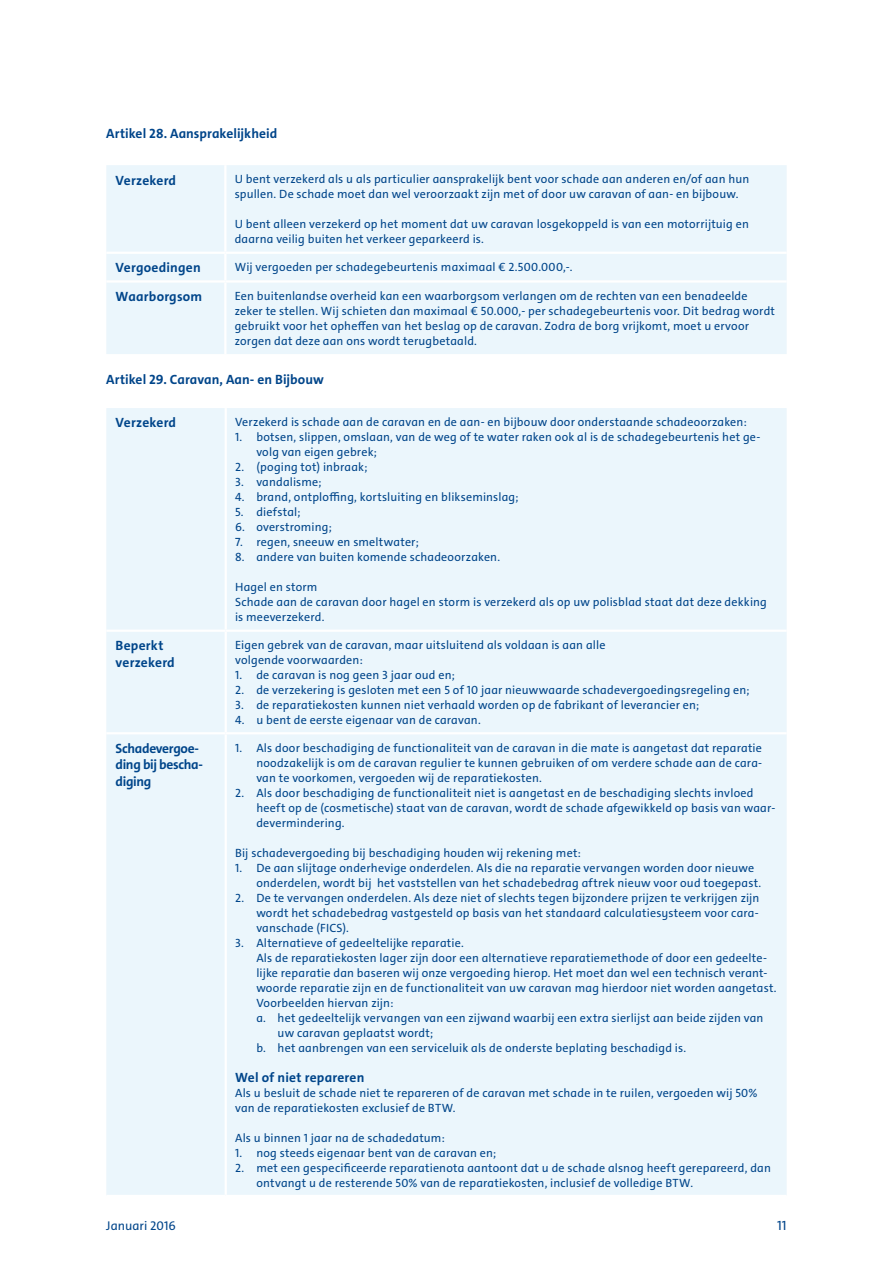
<style>
.page{position:relative;width:893px;height:1263px;background:#fff}
.page>*{position:absolute;margin:0;border:0;box-sizing:border-box;transform-origin:0 0}
.t1{font:700 13.5px/16.5px "The Sans C4 s";letter-spacing:.005em;color:#00458a}
.t2{font:700 13.5px/16.5px "The Sans C4 s";letter-spacing:-.025em;color:#00458a}
.t3{font:13.5px "The Sans C4 s";color:#00458a}
.t4{font:12.75px "The Sans C4 s";letter-spacing:-.005em;color:#00458a}
.t5{font:12px/15px "The Sans C4 s";letter-spacing:.015em;color:#00458a}
</style>
<div class="page">
<div style="left:106px;top:165px;width:681px;height:189px;background:#ebf6fc"></div>
<hr style="left:224px;top:165px;width:2px;height:87px;background:#fff">
<hr style="left:106px;top:252px;width:119px;height:2px;background:#fff">
<hr style="left:225px;top:252px;width:562px;height:2px;background:#fff">
<hr style="left:224px;top:254px;width:2px;height:26px;background:#fff">
<hr style="left:106px;top:280px;width:119px;height:3px;background:#fff">
<hr style="left:225px;top:280px;width:562px;height:3px;background:#fff">
<hr style="left:224px;top:283px;width:2px;height:71px;background:#fff">
<div style="left:106px;top:408px;width:681px;height:787px;background:#ebf6fc"></div>
<hr style="left:225px;top:408px;width:2px;height:221px;background:#fff">
<hr style="left:106px;top:629px;width:120px;height:3px;background:#fff">
<hr style="left:226px;top:629px;width:561px;height:3px;background:#fff">
<hr style="left:225px;top:632px;width:2px;height:100px;background:#fff">
<hr style="left:106px;top:732px;width:120px;height:2px;background:#fff">
<hr style="left:226px;top:732px;width:561px;height:2px;background:#fff">
<hr style="left:225px;top:734px;width:2px;height:461px;background:#fff">
<p class="t1" style="left:106px;top:125px;width:173px">Artikel 28. Aansprakelijkheid</p>
<p class="t1" style="left:116px;top:172px;width:62px">Verzekerd</p>
<p class="t5" style="left:235px;top:172px;width:516px">U bent verzekerd als u als particulier aansprakelijk bent voor schade aan anderen en/of aan hun spullen. De schade moet dan wel veroorzaakt zijn met of door uw caravan of aan- en bijbouw.</p>
<p class="t5" style="left:235px;top:217px;width:516px">U bent alleen verzekerd op het moment dat uw caravan losgekoppeld is van een motorrijtuig en daarna veilig buiten het verkeer geparkeerd is.</p>
<p class="t1" style="left:116px;top:259px;width:87px">Vergoedingen</p>
<p class="t5" style="left:235px;top:260px;width:339px">Wij vergoeden per schadegebeurtenis maximaal € 2.500.000,-.</p>
<p class="t1" style="left:116px;top:288px;width:88px">Waarborgsom</p>
<p class="t5" style="left:235px;top:288px;width:542px">Een buitenlandse overheid kan een waarborgsom verlangen om de rechten van een benadeelde zeker te stellen. Wij schieten dan maximaal € 50.000,- per schadegebeurtenis voor. Dit bedrag wordt gebruikt voor het opheffen van het beslag op de caravan. Zodra de borg vrijkomt, moet u ervoor zorgen dat deze aan ons wordt terugbetaald.</p>
<p class="t1" style="left:106px;top:371px;width:219px">Artikel 29. Caravan, Aan- en Bijbouw</p>
<p class="t1" style="left:116px;top:415px;width:62px">Verzekerd</p>
<p class="t5" style="left:235px;top:415px;width:513px">Verzekerd is schade aan de caravan en de aan- en bijbouw door onderstaande schadeoorzaken:</p>
<p class="t5" style="left:256px;top:430px;width:506px;text-indent:-21px">1. botsen, slippen, omslaan, van de weg of te water raken ook al is de schadegebeurtenis het ge&shy;volg van eigen gebrek;</p>
<p class="t5" style="left:235px;top:460px;width:134px">2. (poging tot) inbraak;</p>
<p class="t5" style="left:235px;top:475px;width:88px">3. vandalisme;</p>
<p class="t5" style="left:235px;top:490px;width:285px">4. brand, ontploffing, kortsluiting en blikseminslag;</p>
<p class="t5" style="left:235px;top:505px;width:67px">5. diefstal;</p>
<p class="t5" style="left:235px;top:520px;width:98px">6. overstroming;</p>
<p class="t5" style="left:235px;top:535px;width:185px">7. regen, sneeuw en smeltwater;</p>
<p class="t5" style="left:235px;top:550px;width:267px">8. andere van buiten komende schadeoorzaken.</p>
<p class="t5" style="left:235px;top:580px;width:533px">Hagel en storm<br>Schade aan de caravan door hagel en storm is verzekerd als op uw polisblad staat dat deze dekking is meeverzekerd.</p>
<p class="t1" style="left:116px;top:637px;width:61px">Beperkt verzekerd</p>
<p class="t5" style="left:235px;top:637px;width:372px">Eigen gebrek van de caravan, maar uitsluitend als voldaan is aan alle volgende voorwaarden:</p>
<p class="t5" style="left:235px;top:667px;width:221px">1. de caravan is nog geen 3 jaar oud en;</p>
<p class="t5" style="left:235px;top:682px;width:516px">2. de verzekering is gesloten met een 5 of 10 jaar nieuwwaarde schadevergoedingsregeling en;</p>
<p class="t5" style="left:235px;top:697px;width:466px">3. de reparatiekosten kunnen niet verhaald worden op de fabrikant of leverancier en;</p>
<p class="t5" style="left:235px;top:712px;width:247px">4. u bent de eerste eigenaar van de caravan.</p>
<p class="t2" style="left:116px;top:740px;width:89px">Schadevergoe&shy;ding bij bescha&shy;diging</p>
<p class="t5" style="left:256px;top:740px;width:507px;text-align:justify;text-indent:-21px">1. Als door beschadiging de functionaliteit van de caravan in die mate is aangetast dat reparatie noodzakelijk is om de caravan regulier te kunnen gebruiken of om verdere schade aan de cara&shy;van te voorkomen, vergoeden wij de reparatiekosten.</p>
<p class="t5" style="left:256px;top:785px;width:520px;text-indent:-21px">2. Als door beschadiging de functionaliteit niet is aangetast en de beschadiging slechts invloed heeft op de (cosmetische) staat van de caravan, wordt de schade afgewikkeld op basis van waar&shy;devermindering.</p>
<p class="t5" style="left:235px;top:845px;width:347px">Bij schadevergoeding bij beschadiging houden wij rekening met:</p>
<p class="t5" style="left:256px;top:860px;width:506px;text-indent:-21px">1. De aan slijtage onderhevige onderdelen. Als die na reparatie vervangen worden door nieuwe onderdelen, wordt bij het vaststellen van het schadebedrag aftrek nieuw voor oud toegepast.</p>
<p class="t5" style="left:256px;top:890px;width:505px;text-align:justify;text-indent:-21px">2. De te vervangen onderdelen. Als deze niet of slechts tegen bijzondere prijzen te verkrijgen zijn wordt het schadebedrag vastgesteld op basis van het standaard calculatiesysteem voor cara&shy;vanschade (FICS).</p>
<p class="t5" style="left:235px;top:935px;width:230px">3. Alternatieve of gedeeltelijke reparatie.</p>
<p class="t5" style="left:256px;top:950px;width:512px">Als de reparatiekosten lager zijn door een alternatieve reparatiemethode of door een gedeelte-</p>
<p class="t5" style="left:256px;top:965px;width:513px">lijke reparatie dan baseren wij onze vergoeding hierop. Het moet dan wel een technisch verant-</p>
<p class="t5" style="left:256px;top:980px;width:522px">woorde reparatie zijn en de functionaliteit van uw caravan mag hierdoor niet worden aangetast.</p>
<p class="t5" style="left:256px;top:995px;width:139px">Voorbeelden hiervan zijn:</p>
<p class="t5" style="left:256px;top:1010px;width:509px">a. het gedeeltelijk vervangen van een zijwand waarbij een extra sierlijst aan beide zijden van</p>
<p class="t5" style="left:278px;top:1025px;width:157px">uw caravan geplaatst wordt;</p>
<p class="t5" style="left:256px;top:1040px;width:431px">b. het aanbrengen van een serviceluik als de onderste beplating beschadigd is.</p>
<p class="t1" style="left:235px;top:1069px;width:131px">Wel of niet repareren</p>
<p class="t5" style="left:235px;top:1085px;width:524px">Als u besluit de schade niet te repareren of de caravan met schade in te ruilen, vergoeden wij 50% van de reparatiekosten exclusief de BTW.</p>
<p class="t5" style="left:235px;top:1130px;width:211px">Als u binnen 1 jaar na de schadedatum:</p>
<p class="t5" style="left:235px;top:1145px;width:263px">1. nog steeds eigenaar bent van de caravan en;</p>
<p class="t5" style="left:256px;top:1160px;width:516px;text-indent:-21px">2. met een gespecificeerde reparatienota aantoont dat u de schade alsnog heeft gerepareerd, dan ontvangt u de resterende 50% van de reparatiekosten, inclusief de volledige BTW.</p>
<p class="t4" style="left:106px;top:1217px;width:71px">Januari 2016</p>
<p class="t3" style="left:777px;top:1217px;width:11px">11</p>
</div>
